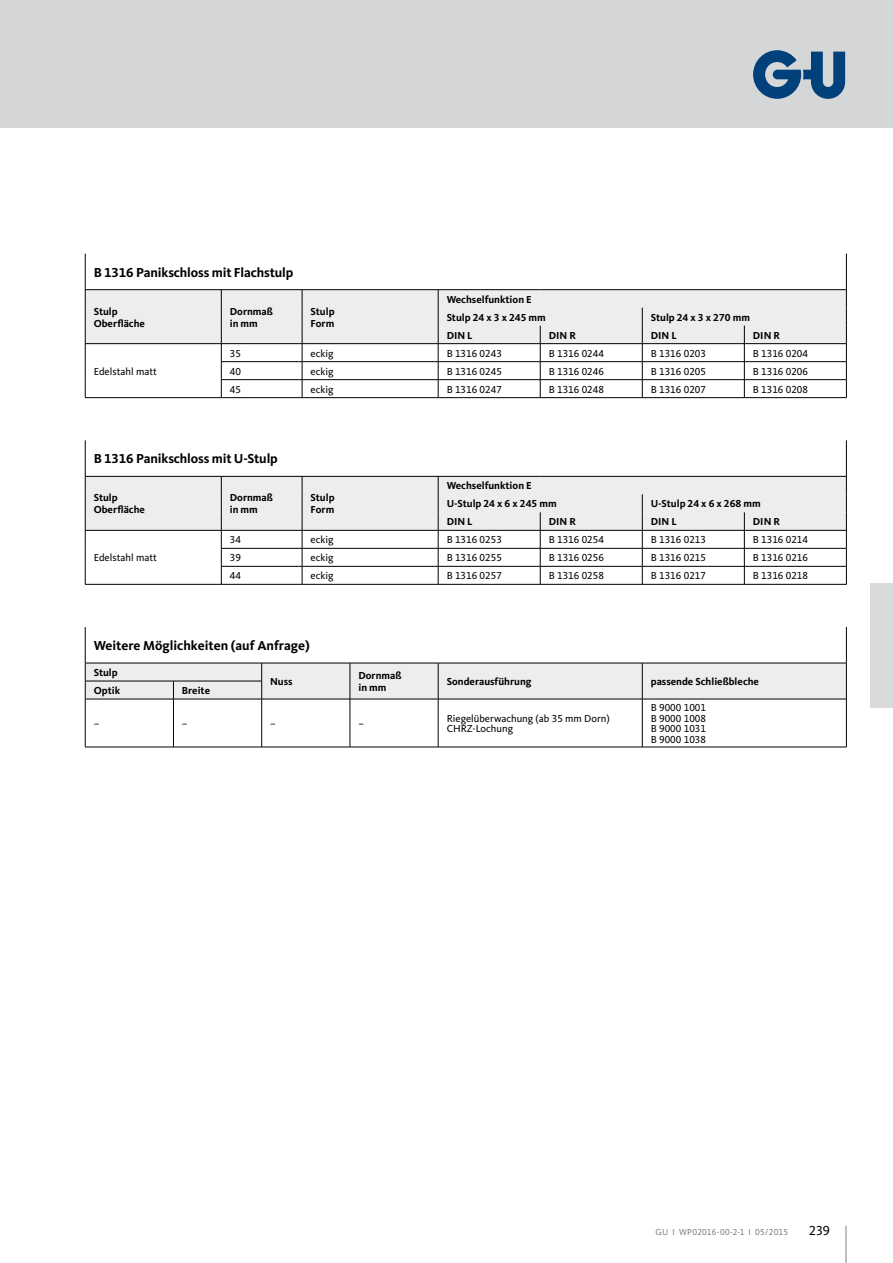
<style>
.page{position:relative;width:893px;height:1263px;background:#fff}
.page>*{position:absolute;margin:0;border:0;box-sizing:border-box;transform-origin:0 0}
.t1{font:700 13.5px "Kievit Pro";letter-spacing:-.01em;color:#000}
.t2{font:13.5px "Kievit Pro";color:#000}
.t3{font:10.5px/10.5px "Kievit Pro";color:#000}
.t4{font:700 10.5px/12px "Kievit Pro";color:#000}
.t5{font:9px "Kievit Pro";letter-spacing:.02em;color:#707173}
</style>
<div class="page">
<div style="left:0;top:0;width:893px;height:128px;background:#d5d6d7"></div>
<svg style="left:753px;top:50px;width:92px;height:49px"></svg>
<div style="left:871px;top:583px;width:22px;height:125px;background:#d9dadb"></div>
<hr style="left:846px;top:627px;width:1px;height:36px;background:#000">
<hr style="left:85px;top:699px;width:177px;height:1px;background:#000">
<hr style="left:173px;top:699px;width:1px;height:48px;background:#000">
<hr style="left:262px;top:699px;width:88px;height:1px;background:#000">
<hr style="left:261px;top:699px;width:1px;height:48px;background:#000">
<hr style="left:350px;top:699px;width:88px;height:1px;background:#000">
<hr style="left:350px;top:699px;width:1px;height:48px;background:#000">
<hr style="left:438px;top:699px;width:204px;height:1px;background:#000">
<hr style="left:438px;top:699px;width:1px;height:48px;background:#000">
<hr style="left:642px;top:699px;width:204px;height:1px;background:#000">
<hr style="left:642px;top:699px;width:1px;height:48px;background:#000">
<hr style="left:85px;top:747px;width:761px;height:1px;background:#000">
<hr style="left:85px;top:627px;width:1px;height:36px;background:#000">
<svg style="left:85px;top:663px;width:762px;height:36px;background:#e1e2e2"></svg>
<hr style="left:85px;top:699px;width:1px;height:48px;background:#000">
<hr style="left:846px;top:699px;width:1px;height:48px;background:#000">
<hr style="left:846px;top:254px;width:1px;height:35px;background:#000">
<hr style="left:85px;top:397px;width:136px;height:1px;background:#000">
<hr style="left:221px;top:397px;width:81px;height:1px;background:#000">
<hr style="left:438px;top:397px;width:408px;height:1px;background:#000">
<hr style="left:85px;top:254px;width:1px;height:35px;background:#000">
<hr style="left:85px;top:289px;width:136px;height:1px;background:#000">
<hr style="left:221px;top:289px;width:81px;height:1px;background:#000">
<hr style="left:302px;top:289px;width:136px;height:1px;background:#000">
<hr style="left:438px;top:289px;width:102px;height:1px;background:#000">
<hr style="left:540px;top:289px;width:306px;height:1px;background:#000">
<svg style="left:85px;top:290px;width:762px;height:107px"></svg>
<hr style="left:302px;top:379px;width:136px;height:1px;background:#000">
<hr style="left:302px;top:397px;width:136px;height:1px;background:#000">
<hr style="left:846px;top:440px;width:1px;height:36px;background:#000">
<hr style="left:85px;top:584px;width:136px;height:1px;background:#000">
<hr style="left:221px;top:584px;width:81px;height:1px;background:#000">
<hr style="left:438px;top:584px;width:408px;height:1px;background:#000">
<hr style="left:85px;top:440px;width:1px;height:36px;background:#000">
<svg style="left:85px;top:476px;width:762px;height:108px"></svg>
<hr style="left:302px;top:566px;width:136px;height:1px;background:#000">
<hr style="left:302px;top:584px;width:136px;height:1px;background:#000">
<hr style="left:846px;top:1226px;width:1px;height:37px;background:#7c8384">
<p class="t1" style="left:94px;top:267px;width:201px">B 1316 Panikschloss mit Flachstulp</p>
<p class="t4" style="left:94px;top:306px;width:53px">Stulp<br>Oberfläche</p>
<p class="t4" style="left:230px;top:306px;width:45px">Dornmaß in mm</p>
<p class="t4" style="left:311px;top:306px;width:25px">Stulp<br>Form</p>
<p class="t4" style="left:447px;top:291px;width:101px;line-height:18px">Wechselfunktion E<br>Stulp 24 x 3 x 245 mm</p>
<p class="t4" style="left:651px;top:312px;width:101px">Stulp 24 x 3 x 270 mm</p>
<p class="t4" style="left:447px;top:330px;width:28px">DIN L</p>
<p class="t4" style="left:549px;top:330px;width:29px">DIN R</p>
<p class="t4" style="left:651px;top:330px;width:28px">DIN L</p>
<p class="t4" style="left:753px;top:330px;width:29px">DIN R</p>
<p class="t3" style="left:94px;top:367px;width:65px">Edelstahl matt</p>
<p class="t3" style="left:230px;top:349px;width:13px">35</p>
<p class="t3" style="left:311px;top:349px;width:24px">eckig</p>
<p class="t3" style="left:447px;top:349px;width:57px">B 1316 0243</p>
<p class="t3" style="left:549px;top:349px;width:57px">B 1316 0244</p>
<p class="t3" style="left:651px;top:349px;width:57px">B 1316 0203</p>
<p class="t3" style="left:753px;top:349px;width:57px">B 1316 0204</p>
<p class="t3" style="left:230px;top:367px;width:13px">40</p>
<p class="t3" style="left:311px;top:367px;width:24px">eckig</p>
<p class="t3" style="left:447px;top:367px;width:57px">B 1316 0245</p>
<p class="t3" style="left:549px;top:367px;width:57px">B 1316 0246</p>
<p class="t3" style="left:651px;top:367px;width:57px">B 1316 0205</p>
<p class="t3" style="left:753px;top:367px;width:57px">B 1316 0206</p>
<p class="t3" style="left:230px;top:385px;width:13px">45</p>
<p class="t3" style="left:311px;top:385px;width:24px">eckig</p>
<p class="t3" style="left:447px;top:385px;width:57px">B 1316 0247</p>
<p class="t3" style="left:549px;top:385px;width:57px">B 1316 0248</p>
<p class="t3" style="left:651px;top:385px;width:57px">B 1316 0207</p>
<p class="t3" style="left:753px;top:385px;width:57px">B 1316 0208</p>
<p class="t1" style="left:94px;top:454px;width:186px">B 1316 Panikschloss mit U-Stulp</p>
<p class="t4" style="left:94px;top:493px;width:53px">Stulp<br>Oberfläche</p>
<p class="t4" style="left:230px;top:493px;width:45px">Dornmaß in mm</p>
<p class="t4" style="left:311px;top:493px;width:25px">Stulp<br>Form</p>
<p class="t4" style="left:447px;top:478px;width:111px;line-height:18px">Wechselfunktion E<br>U-Stulp 24 x 6 x 245 mm</p>
<p class="t4" style="left:651px;top:499px;width:111px">U-Stulp 24 x 6 x 268 mm</p>
<p class="t4" style="left:447px;top:517px;width:28px">DIN L</p>
<p class="t4" style="left:549px;top:517px;width:29px">DIN R</p>
<p class="t4" style="left:651px;top:517px;width:28px">DIN L</p>
<p class="t4" style="left:753px;top:517px;width:29px">DIN R</p>
<p class="t3" style="left:94px;top:553px;width:65px">Edelstahl matt</p>
<p class="t3" style="left:230px;top:535px;width:13px">34</p>
<p class="t3" style="left:311px;top:535px;width:24px">eckig</p>
<p class="t3" style="left:447px;top:535px;width:57px">B 1316 0253</p>
<p class="t3" style="left:549px;top:535px;width:57px">B 1316 0254</p>
<p class="t3" style="left:651px;top:535px;width:57px">B 1316 0213</p>
<p class="t3" style="left:753px;top:535px;width:57px">B 1316 0214</p>
<p class="t3" style="left:230px;top:553px;width:13px">39</p>
<p class="t3" style="left:311px;top:553px;width:24px">eckig</p>
<p class="t3" style="left:447px;top:553px;width:57px">B 1316 0255</p>
<p class="t3" style="left:549px;top:553px;width:57px">B 1316 0256</p>
<p class="t3" style="left:651px;top:553px;width:57px">B 1316 0215</p>
<p class="t3" style="left:753px;top:553px;width:57px">B 1316 0216</p>
<p class="t3" style="left:230px;top:571px;width:13px">44</p>
<p class="t3" style="left:311px;top:571px;width:24px">eckig</p>
<p class="t3" style="left:447px;top:571px;width:57px">B 1316 0257</p>
<p class="t3" style="left:549px;top:571px;width:57px">B 1316 0258</p>
<p class="t3" style="left:651px;top:571px;width:57px">B 1316 0217</p>
<p class="t3" style="left:753px;top:571px;width:57px">B 1316 0218</p>
<p class="t1" style="left:94px;top:640px;width:217px">Weitere Möglichkeiten (auf Anfrage)</p>
<p class="t4" style="left:94px;top:667px;width:25px">Stulp</p>
<p class="t4" style="left:270px;top:676px;width:24px">Nuss</p>
<p class="t4" style="left:358px;top:670px;width:45px">Dornmaß in mm</p>
<p class="t4" style="left:447px;top:676px;width:86px">Sonderausführung</p>
<p class="t4" style="left:651px;top:676px;width:110px">passende Schließbleche</p>
<p class="t4" style="left:94px;top:685px;width:28px">Optik</p>
<p class="t4" style="left:182px;top:685px;width:30px">Breite</p>
<p class="t3" style="left:94px;top:719px;width:7px">–</p>
<p class="t3" style="left:182px;top:719px;width:7px">–</p>
<p class="t3" style="left:270px;top:719px;width:7px">–</p>
<p class="t3" style="left:358px;top:719px;width:7px">–</p>
<p class="t3" style="left:447px;top:714px;width:164px">Riegelüberwachung (ab 35 mm Dorn)<br>CHRZ-Lochung</p>
<p class="t3" style="left:651px;top:703px;width:57px;text-align:justify">B 9000 1001<br>B 9000 1008<br>B 9000 1031<br>B 9000 1038</p>
<p class="t5" style="left:655px;top:1228px;width:134px">GU І WP02016-00-2-1 І 05/2015</p>
<p class="t2" style="left:809px;top:1225px;width:22px">239</p>
</div>
